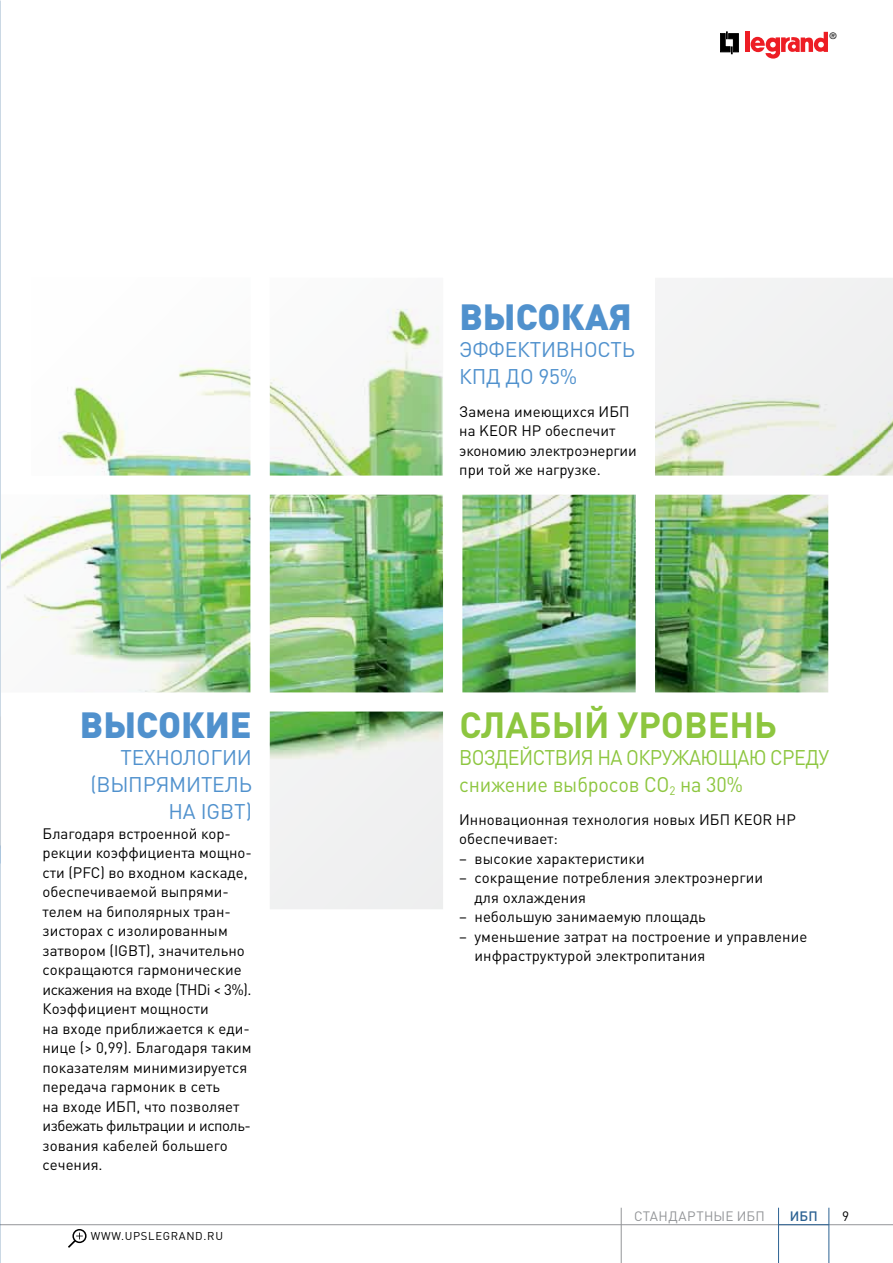
<style>
.page{position:relative;width:893px;height:1263px;background:#fff}
.page>*{position:absolute;margin:0;border:0;box-sizing:border-box;transform-origin:0 0}
.t1{font:900 36px "DIN Pro";color:#5091cd}
.t2{font:700 36px "DIN Pro";color:#8dc63f}
.t3{font:21px/27px "DIN Pro";letter-spacing:-.03em;color:#8dc63f;scale:.94 1}
.t4{font:21px/27px "DIN Pro";letter-spacing:-.01em;color:#5091cd}
.t5{font:15px/19.5px "DIN Pro";color:#000}
.t6{font:13.5px "DIN Pro";letter-spacing:.02em;color:#939598}
.t7{font:500 13.5px "DIN Pro";color:#2c6293}
.t8{font:13.5px "DIN Pro";color:#000}
.t9{font:11.25px "DIN Pro";letter-spacing:.06em;color:#000}
.t10{font:9px "Helvetica";color:#000}
</style>
<div class="page">
<svg style="left:720px;top:32px;width:19px;height:22px"></svg>
<div style="left:745px;top:32px;width:5px;height:20px;background:#ed1d24"></div>
<svg style="left:751px;top:32px;width:77px;height:27px"></svg>
<hr style="left:0;top:1224px;width:893px;height:1px;background:#939598">
<hr style="left:778px;top:1224px;width:51px;height:1px;background:#2c6293">
<hr style="left:621px;top:1208px;width:1px;height:55px;background:#939598">
<hr style="left:828px;top:1208px;width:1px;height:55px;background:#2c6293">
<div style="left:72px;top:1229px;width:15px;height:14px;border:2px solid #000;border-radius:50%"></div>
<svg style="left:68px;top:1232px;width:15px;height:16px"></svg>
<hr style="left:778px;top:1208px;width:1px;height:55px;background:#2c6293">
<hr style="left:0;top:716px;width:1px;height:132px;background:#c7c8ca">
<img style="left:1px;top:278px;width:892px;height:630px">
<h1 class="t1" style="left:80px;top:694px;width:173px">ВЫСОКИЕ</h1>
<h2 class="t4" style="left:90px;top:744px;width:163px;text-align:right">ТЕХНОЛОГИИ (ВЫПРЯМИТЕЛЬ<br>НА IGBT)</h2>
<p class="t5" style="left:43px;top:823px;width:211px">Благодаря встроенной кор&shy;рекции коэффициента мощно&shy;сти (PFC) во входном каскаде, обеспечиваемой выпрями&shy;телем на биполярных тран&shy;зисторах с изолированным затвором (IGBT), значительно сокращаются гармонические искажения на входе (THDi &lt; 3%).<br>Коэффициент мощности<br>на входе приближается к еди&shy;нице (&gt; 0,99). Благодаря таким показателям минимизируется передача гармоник в сеть<br>на входе ИБП, что позволяет избежать фильтрации и исполь&shy;зования кабелей большего сечения.</p>
<p class="t9" style="left:91px;top:1229px;width:134px">WWW.UPSLEGRAND.RU</p>
<h1 class="t1" style="left:459px;top:286px;width:174px">ВЫСОКАЯ</h1>
<h2 class="t4" style="left:459px;top:336px;width:177px">ЭФФЕКТИВНОСТЬ<br>КПД до 95%</h2>
<p class="t5" style="left:459px;top:401px;width:179px">Замена имеющихся ИБП на KEOR HP обеспечит экономию электроэнергии при той же нагрузке.</p>
<p class="t10" style="left:830px;top:30px;width:8px">®</p>
<h1 class="t2" style="left:459px;top:695px;width:319px">СЛАБЫЙ УРОВЕНЬ</h1>
<h2 class="t3" style="left:459px;top:744px;width:395px">ВОЗДЕЙСТВИЯ НА ОКРУЖАЮЩАЮ СРЕДУ снижение выбросов CO<sub>2</sub> на 30%</h2>
<p class="t5" style="left:459px;top:809px;width:338px">Инновационная технология новых ИБП KEOR HP обеспечивает:</p>
<p class="t5" style="left:459px;top:848px;width:187px">– высокие характеристики</p>
<p class="t5" style="left:475px;top:868px;width:290px;text-indent:-15px">– сокращение потребления электроэнергии для охлаждения</p>
<p class="t5" style="left:459px;top:907px;width:248px">– небольшую занимаемую площадь</p>
<p class="t5" style="left:475px;top:926px;width:334px;text-indent:-15px">– уменьшение затрат на построение и управление инфраструктурой электропитания</p>
<p class="t6" style="left:634px;top:1207px;width:132px">СТАНДАРТНЫЕ ИБП</p>
<p class="t7" style="left:790px;top:1205px;width:29px">ИБП</p>
<p class="t8" style="left:842px;top:1207px;width:9px">9</p>
</div>
